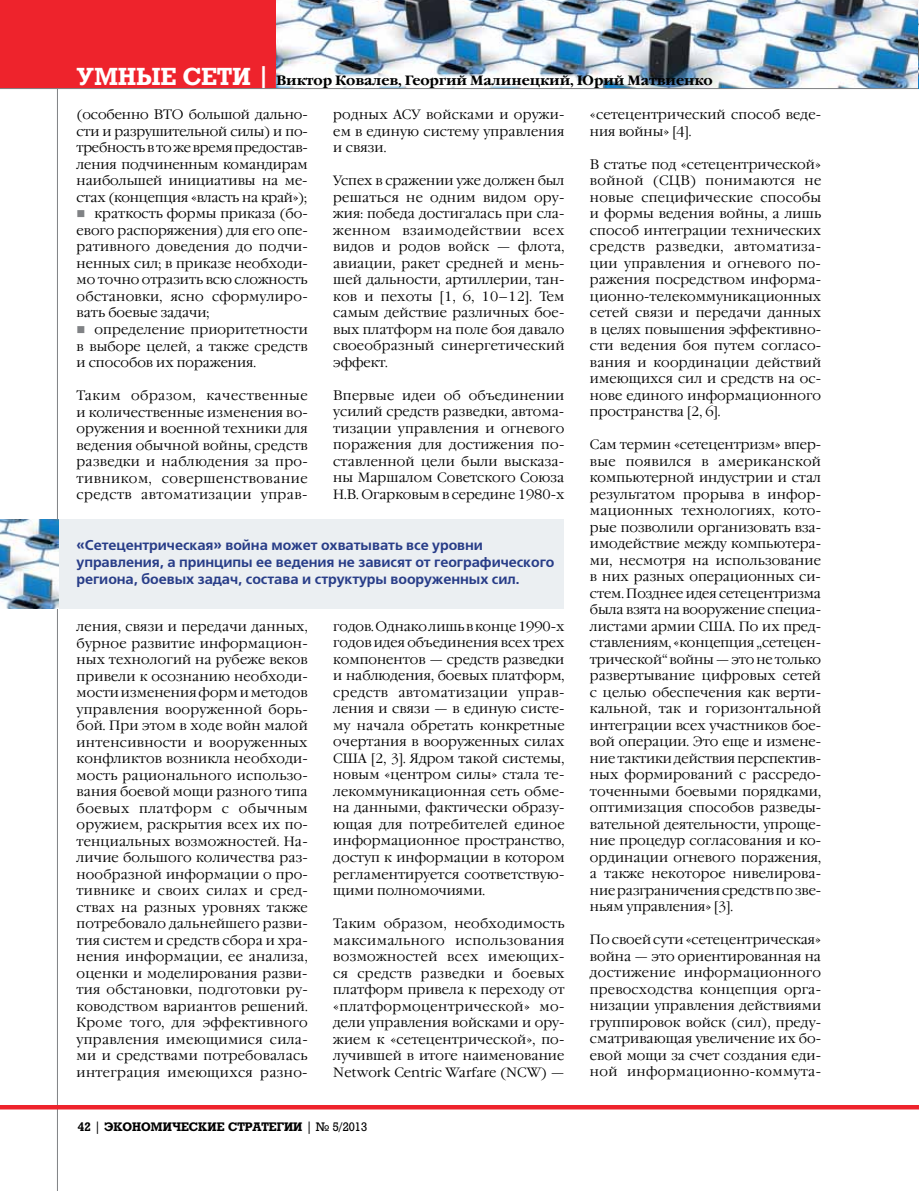
<style>
.page{position:relative;width:919px;height:1191px;background:#fff}
.page>*{position:absolute;margin:0;border:0;box-sizing:border-box;transform-origin:0 0}
.t1{font:700 14.25px/17.1px "Free Set C";letter-spacing:-.005em;color:#283d88}
.t2{font:300 13.5px/16.5px "Garamond C";letter-spacing:.005em;color:#000;text-align:justify}
.t3{font:300 13.5px "Garamond C";letter-spacing:-.015em;color:#000}
.t4{font:700 13.5px "Garamond C";letter-spacing:-.005em;color:#000}
.t5{font:700 12px "Rodeo";color:#000}
.s1{font-family:"Rodeo";font-size:24px;color:#fff}
.s2{font-weight:400}
</style>
<div class="page">
<img style="left:275px;top:0;width:644px;height:88px">
<div style="left:0;top:0;width:275px;height:89px;background:#ee232c"></div>
<hr style="left:57px;top:88px;width:1px;height:1103px;background:#808285">
<hr style="left:0;top:1105px;width:918px;height:4px;background:#ee232c">
<div style="left:275px;top:74px;width:304px;height:14px;background:#fff"></div>
<hr style="left:0;top:88px;width:918px;height:1px;background:#808285">
<div style="left:0;top:519px;width:564px;height:89px;background:#ebeff2"></div>
<img style="left:0;top:519px;width:59px;height:89px">
<p class="t4" style="left:77px;top:73px;width:637px"><span class="s1">УМНЫЕ СЕТИ |</span> Виктор Ковалев, Георгий Малинецкий, Юрий Матвиенко</p>
<p class="t2" style="left:77px;top:107px;width:233px">(особенно ВТО большой дально-</p>
<p class="t3" style="left:77px;top:124px;width:233px">сти и разрушительной силы) и по-</p>
<p class="t3" style="left:77px;top:140px;width:233px">требность в то же время предостав-</p>
<p class="t2" style="left:77px;top:156px;width:232px">ления подчиненным командирам</p>
<p class="t2" style="left:77px;top:173px;width:232px">наибольшей инициативы на ме-</p>
<p class="t3" style="left:77px;top:190px;width:232px">стах (концепция «власть на край»);</p>
<p class="t2" style="left:95px;top:206px;width:215px">краткость формы приказа (бо-</p>
<p class="t2" style="left:77px;top:222px;width:233px">евого распоряжения) для его опе-</p>
<p class="t2" style="left:77px;top:239px;width:233px">ративного доведения до подчи-</p>
<p class="t2" style="left:77px;top:255px;width:233px">ненных сил; в приказе необходи-</p>
<p class="t2" style="left:77px;top:272px;width:232px">мо точно отразить всю сложность</p>
<p class="t2" style="left:77px;top:288px;width:233px">обстановки, ясно сформулиро-</p>
<p class="t2" style="left:77px;top:305px;width:134px">вать боевые задачи;</p>
<p class="t2" style="left:95px;top:321px;width:215px">определение приоритетности</p>
<p class="t2" style="left:77px;top:338px;width:232px">в выборе целей, а также средств</p>
<p class="t2" style="left:77px;top:354px;width:181px">и способов их поражения.</p>
<p class="t2" style="left:77px;top:387px;width:233px">Таким образом, качественные и количественные изменения во&shy;оружения и военной техники для ведения обычной войны, средств разведки и наблюдения за про&shy;тивником, совершенствование средств автоматизации управ-</p>
<p class="t2" style="left:590px;top:107px;width:232px">«сетецентрический способ веде&shy;ния войны» [4].</p>
<p class="t2" style="left:590px;top:156px;width:233px">В статье под «сетецентрической» войной (СЦВ) понимаются не новые специфические способы и формы ведения войны, а лишь способ интеграции технических средств разведки, автоматиза&shy;ции управления и огневого по&shy;ражения посредством информа&shy;ционно-телекоммуникационных сетей связи и передачи данных в целях повышения эффективно&shy;сти ведения боя путем согласо&shy;вания и координации действий имеющихся сил и средств на ос&shy;нове единого информационного пространства [2, 6].</p>
<p class="t2" style="left:590px;top:437px;width:233px">Сам термин «сетецентризм» впер&shy;вые появился в американской компьютерной индустрии и стал результатом прорыва в инфор&shy;мационных технологиях, кото&shy;рые позволили организовать вза&shy;имодействие между компьютера&shy;ми, несмотря на использование в них разных операционных си&shy;стем. Позднее идея сетецентризма была взята на вооружение специа&shy;листами армии США. По их пред&shy;ставлениям, «концепция „сетецен&shy;трической“ войны — это не только развертывание цифровых сетей с целью обеспечения как верти&shy;кальной, так и горизонтальной интеграции всех участников бое&shy;вой операции. Это еще и измене&shy;ние тактики действия перспектив&shy;ных формирований с рассредо&shy;точенными боевыми порядками, оптимизация способов разведы&shy;вательной деятельности, упроще&shy;ние процедур согласования и ко&shy;ординации огневого поражения, а также некоторое нивелирова&shy;ние разграничения средств по зве&shy;ньям управления» [3].</p>
<p class="t2" style="left:590px;top:932px;width:233px">По своей сути «сетецентрическая» война — это ориентированная на достижение информационного превосходства концепция орга&shy;низации управления действиями группировок войск (сил), преду&shy;сматривающая увеличение их бо&shy;евой мощи за счет создания еди&shy;ной информационно-коммута-</p>
<p class="t2" style="left:333px;top:107px;width:233px">родных АСУ войсками и оружи&shy;ем в единую систему управления и связи.</p>
<p class="t2" style="left:333px;top:173px;width:233px">Успех в сражении уже должен был решаться не одним видом ору&shy;жия: победа достигалась при сла&shy;женном взаимодействии всех видов и родов войск — флота, авиации, ракет средней и мень&shy;шей дальности, артиллерии, тан&shy;ков и пехоты [1, 6, 10–12]. Тем самым действие различных бое&shy;вых платформ на поле боя давало своеобразный синергетический эффект.</p>
<p class="t2" style="left:333px;top:387px;width:233px">Впервые идеи об объединении усилий средств разведки, автома&shy;тизации управления и огневого поражения для достижения по&shy;ставленной цели были высказа&shy;ны Маршалом Советского Союза Н.В. Огарковым в середине 1980-х</p>
<p class="t1" style="left:77px;top:537px;width:479px">«Сетецентрическая» война может охватывать все уровни управления, а принципы ее ведения не зависят от географического региона, боевых задач, состава и структуры вооруженных сил.</p>
<p class="t2" style="left:333px;top:618px;width:233px">годов. Однако лишь в конце 1990-х годов идея объединения всех трех компонентов — средств разведки и наблюдения, боевых платформ, средств автоматизации управ&shy;ления и связи — в единую систе&shy;му начала обретать конкретные очертания в вооруженных силах США [2, 3]. Ядром такой системы, новым «центром силы» стала те&shy;лекоммуникационная сеть обме&shy;на данными, фактически образу&shy;ющая для потребителей единое информационное пространство, доступ к информации в котором регламентируется соответствую&shy;щими полномочиями.</p>
<p class="t2" style="left:333px;top:915px;width:233px">Таким образом, необходимость максимального использования возможностей всех имеющих&shy;ся средств разведки и боевых платформ привела к переходу от «платформоцентрической» мо&shy;дели управления войсками и ору&shy;жием к «сетецентрической», по&shy;лучившей в итоге наименование Network Centric Warfare (NCW) —</p>
<p class="t2" style="left:77px;top:618px;width:233px">ления, связи и передачи данных, бурное развитие информацион&shy;ных технологий на рубеже веков привели к осознанию необходи&shy;мости изменения форм и методов управления вооруженной борь&shy;бой. При этом в ходе войн малой интенсивности и вооруженных конфликтов возникла необходи&shy;мость рационального использо&shy;вания боевой мощи разного типа боевых платформ с обычным оружием, раскрытия всех их по&shy;тенциальных возможностей. На&shy;личие большого количества раз&shy;нообразной информации о про&shy;тивнике и своих силах и сред&shy;ствах на разных уровнях также потребовало дальнейшего разви&shy;тия систем и средств сбора и хра&shy;нения информации, ее анализа, оценки и моделирования разви&shy;тия обстановки, подготовки ру&shy;ководством вариантов решений.<br>Кроме того, для эффективного управления имеющимися сила&shy;ми и средствами потребовалась интеграция имеющихся разно-</p>
<p class="t5" style="left:78px;top:1119px;width:291px">42 <span class="s2">|</span> ЭКОНОМИЧЕСКИЕ СТРАТЕГИИ <span class="s2">| № 5/2013</span></p>
</div>
